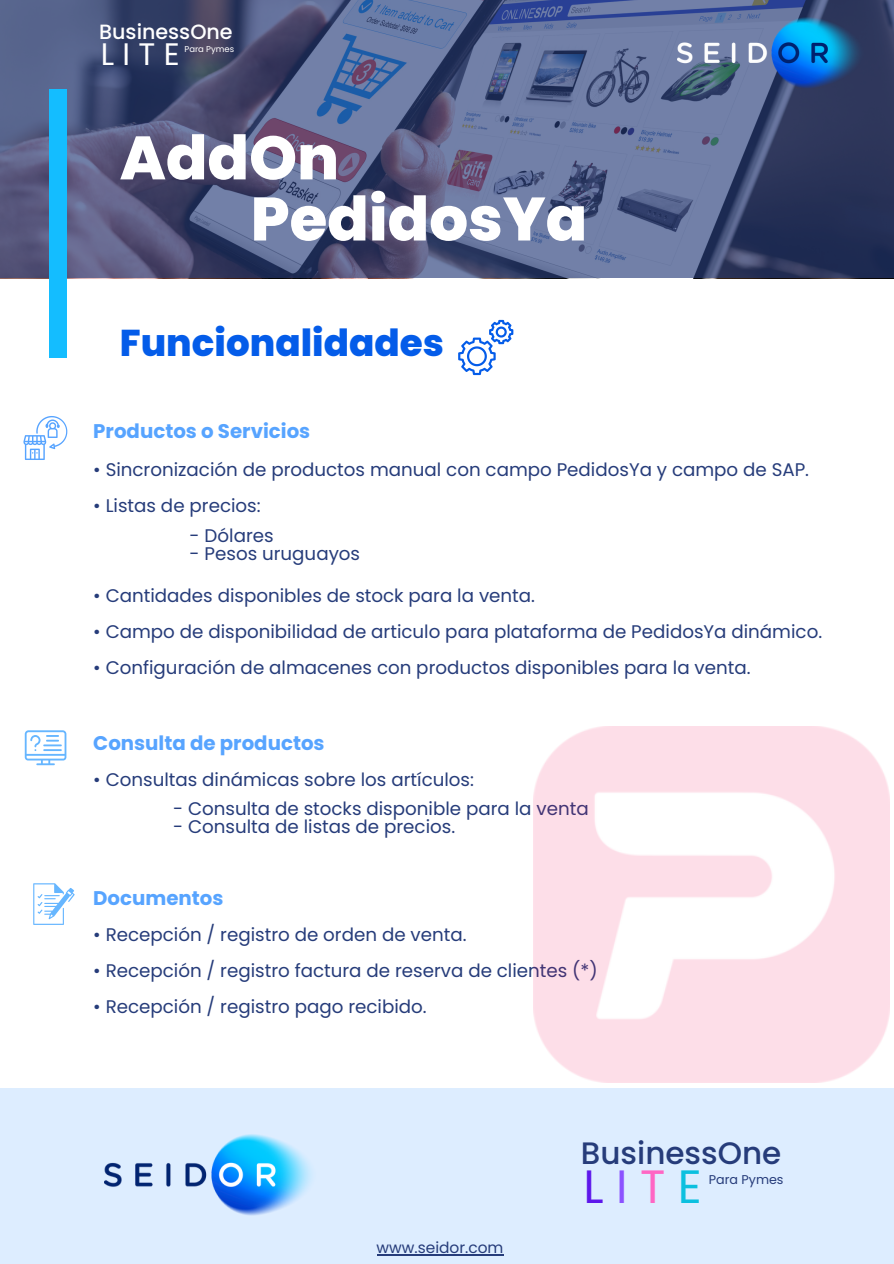
<style>
.page{position:relative;width:894px;height:1264px;background:#fff}
.page>*{position:absolute;margin:0;border:0;box-sizing:border-box;transform-origin:0 0}
.t1{font:800 61.05px "Poppins";color:#fff}
.t2{font:46.65px "Poppins";color:#5e17eb}
.t3{font:800 37.35px "Poppins";color:#045ce9}
.t4{font:500 31.05px "Poppins";color:#263c7a}
.t5{font:31.05px "Poppins";color:#fff}
.t6{font:500 20.7px "Poppins";color:#fff}
.t7{font:700 19.8px "Poppins";color:#57a4ff}
.t8{font:18.3px "Poppins";color:#263c7a}
.t9{font:15.45px "Poppins";color:#263c7a}
.t10{font:12.75px "Poppins";color:#263c7a}
.t11{font:8.4px "Poppins";color:#fff}
.s1{color:#8c52ff}
.s2{color:#ff66c4}
.s3{color:#0cc0df}
</style>
<div class="page">
<svg style="left:0;top:0;width:893px;height:278px;background:#535c83"></svg>
<div style="left:49px;top:89px;width:18px;height:268px;background:#14bdff"></div>
<div style="left:0;top:1088px;width:893px;height:175px;background:#ddedff"></div>
<img style="left:104px;top:1134px;width:208px;height:82px">
<svg style="left:458px;top:320px;width:55px;height:55px"></svg>
<img style="left:677px;top:5px;width:188px;height:96px">
<svg style="left:23px;top:416px;width:44px;height:44px"></svg>
<svg style="left:25px;top:730px;width:41px;height:35px"></svg>
<svg style="left:33px;top:883px;width:42px;height:41px"></svg>
<hr style="left:376px;top:1254px;width:127px;height:1px;background:#263c7a">
<img style="left:533px;top:726px;width:356px;height:356px">
<p class="t6" style="left:99px;top:17px;width:135px">BusinessOne</p>
<p class="t11" style="left:184px;top:43px;width:51px">Para Pymes</p>
<p class="t5" style="left:101px;top:32px;width:80px">LITE</p>
<p class="t1" style="left:120px;top:115px;width:221px">AddOn</p>
<p class="t1" style="left:251px;top:176px;width:338px">PedidosYa</p>
<p class="t3" style="left:120px;top:317px;width:325px">Funcionalidades</p>
<p class="t7" style="left:93px;top:417px;width:218px">Productos o Servicios</p>
<p class="t8" style="left:93px;top:456px;width:717px">• Sincronización de productos manual con campo PedidosYa y campo de SAP.</p>
<p class="t8" style="left:93px;top:492px;width:169px">• Listas de precios:</p>
<p class="t8" style="left:189px;top:522px;width:85px">- Dólares</p>
<p class="t8" style="left:189px;top:540px;width:172px">- Pesos uruguayos</p>
<p class="t8" style="left:93px;top:582px;width:443px">• Cantidades disponibles de stock para la venta.</p>
<p class="t8" style="left:93px;top:618px;width:730px">• Campo de disponibilidad de articulo para plataforma de PedidosYa dinámico.</p>
<p class="t8" style="left:93px;top:654px;width:658px">• Configuración de almacenes con productos disponibles para la venta.</p>
<p class="t7" style="left:93px;top:729px;width:233px">Consulta de productos</p>
<p class="t8" style="left:93px;top:766px;width:382px">• Consultas dinámicas sobre los artículos:</p>
<p class="t8" style="left:173px;top:795px;width:417px">- Consulta de stocks disponible para la venta</p>
<p class="t8" style="left:173px;top:813px;width:283px">- Consulta de listas de precios.</p>
<p class="t7" style="left:93px;top:884px;width:132px">Documentos</p>
<p class="t8" style="left:93px;top:922px;width:375px">• Recepción / registro de orden de venta.</p>
<p class="t8" style="left:93px;top:958px;width:506px">• Recepción / registro factura de reserva de clientes (*)</p>
<p class="t8" style="left:93px;top:994px;width:335px">• Recepción / registro pago recibido.</p>
<p class="t9" style="left:376px;top:1236px;width:128px">www.seidor.com</p>
<p class="t4" style="left:580px;top:1131px;width:202px">BusinessOne</p>
<p class="t10" style="left:708px;top:1170px;width:76px">Para Pymes</p>
<p class="t2" style="left:583px;top:1154px;width:120px">L<span class="s1">I</span><span class="s2">T</span><span class="s3">E</span></p>
</div>
